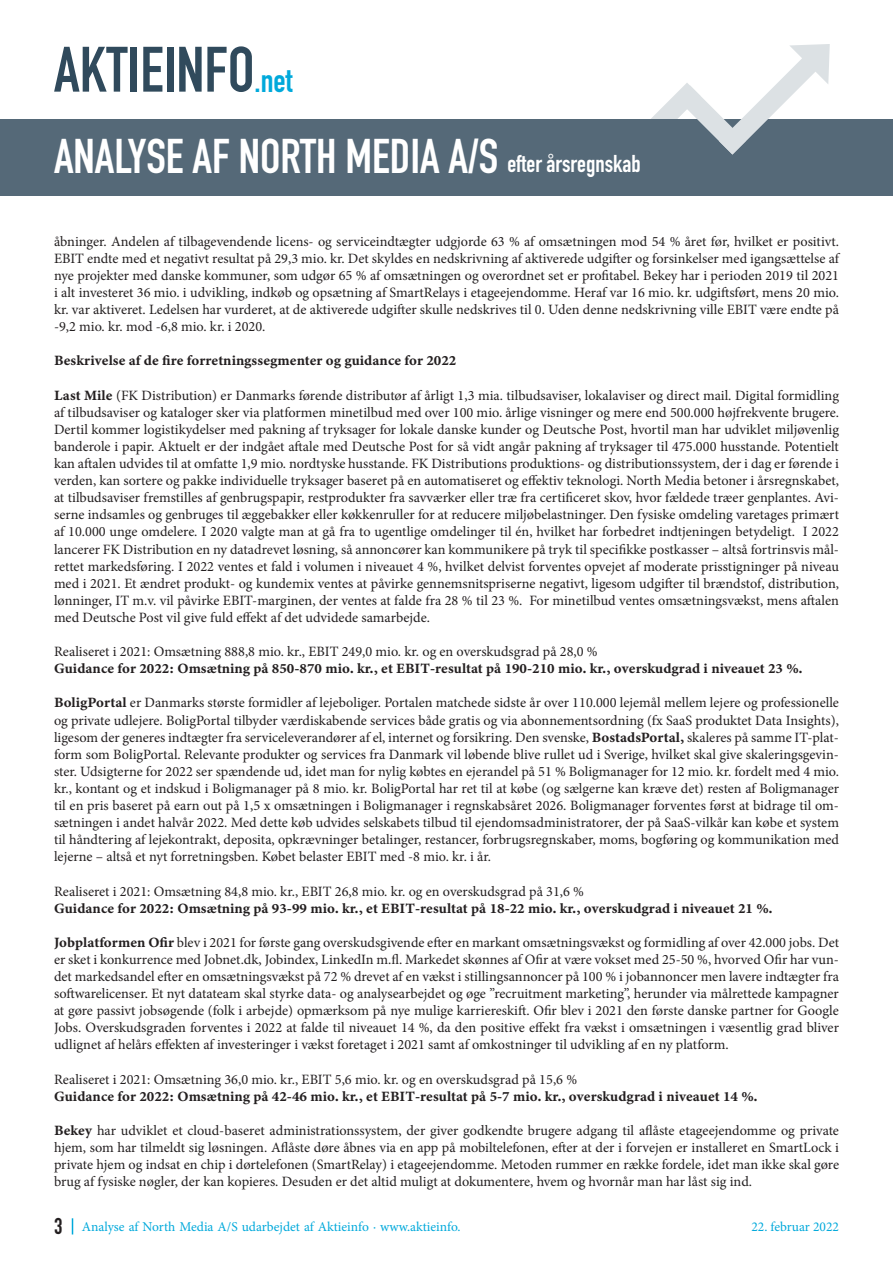
<style>
.page{position:relative;width:893px;height:1263px;background:#fff}
.page>*{position:absolute;margin:0;border:0;box-sizing:border-box;transform-origin:0 0}
.t1{font:700 63px "DIN Condensed";color:#304a5c}
.t2{font:700 48px "DIN Condensed";color:#fff}
.t3{font:700 24px "DIN Condensed";color:#fff}
.t4{font:700 22.5px "DIN Condensed";color:#231f20}
.t5{font:14.25px/17.1px "Minion Pro";color:#231f20;text-align:justify}
.t6{font:14.25px "Minion Variable Concept";color:#231f20}
.t7{font:13.5px "Minion Pro";color:#00a9db}
.s1{font-size:33px;color:#00a9db}
.s2{font-family:"Minion Variable Concept"}
</style>
<div class="page">
<div style="left:0;top:119px;width:893px;height:77px;background:#556978"></div>
<svg style="left:651px;top:44px;width:179px;height:111px"></svg>
<svg style="left:72px;top:1218px;width:1px;height:16px"></svg>
<p class="t1" style="left:54px;top:27px;width:240px">AKTIEINFO<span class="s1">.net</span></p>
<p class="t2" style="left:54px;top:124px;width:446px">ANALYSE AF NORTH MEDIA A/S</p>
<p class="t3" style="left:507px;top:148px;width:135px">efter årsregnskab</p>
<p class="t5" style="left:54px;top:233px;width:787px">åbninger. Andelen af tilbagevendende licens- og serviceindtægter udgjorde 63 % af omsætningen mod 54 % året før, hvilket er positivt.<br>EBIT endte med et negativt resultat på 29,3 mio. kr. Det skyldes en nedskrivning af aktiverede udgifter og forsinkelser med igangsættelse af nye projekter med danske kommuner, som udgør 65 % af omsætningen og overordnet set er profitabel. Bekey har i perioden 2019 til 2021 i alt investeret 36 mio. i udvikling, indkøb og opsætning af SmartRelays i etageejendomme. Heraf var 16 mio. kr. udgiftsført, mens 20 mio. kr. var aktiveret. Ledelsen har vurderet, at de aktiverede udgifter skulle nedskrives til 0. Uden denne nedskrivning ville EBIT være endte på -9,2 mio. kr. mod -6,8 mio. kr. i 2020.</p>
<p class="t6" style="left:54px;top:351px;width:404px">Beskrivelse af de fire forretningssegmenter og guidance for 2022</p>
<p class="t5" style="left:54px;top:387px;width:787px"><span class="s2">Last Mile</span> (FK Distribution) er Danmarks førende distributør af årligt 1,3 mia. tilbudsaviser, lokalaviser og direct mail. Digital formidling af tilbudsaviser og kataloger sker via platformen minetilbud med over 100 mio. årlige visninger og mere end 500.000 højfrekvente brugere.<br>Dertil kommer logistikydelser med pakning af tryksager for lokale danske kunder og Deutsche Post, hvortil man har udviklet miljøvenlig banderole i papir. Aktuelt er der indgået aftale med Deutsche Post for så vidt angår pakning af tryksager til 475.000 husstande. Potentielt kan aftalen udvides til at omfatte 1,9 mio. nordtyske husstande. FK Distributions produktions- og distributionssystem, der i dag er førende i verden, kan sortere og pakke individuelle tryksager baseret på en automatiseret og effektiv teknologi. North Media betoner i årsregnskabet, at tilbudsaviser fremstilles af genbrugspapir, restprodukter fra savværker eller træ fra certificeret skov, hvor fældede træer genplantes. Avi&shy;serne indsamles og genbruges til æggebakker eller køkkenruller for at reducere miljøbelastninger. Den fysiske omdeling varetages primært af 10.000 unge omdelere. I 2020 valgte man at gå fra to ugentlige omdelinger til én, hvilket har forbedret indtjeningen betydeligt. I 2022 lancerer FK Distribution en ny datadrevet løsning, så annoncører kan kommunikere på tryk til specifikke postkasser – altså fortrinsvis mål&shy;rettet markedsføring. I 2022 ventes et fald i volumen i niveauet 4 %, hvilket delvist forventes opvejet af moderate prisstigninger på niveau med i 2021. Et ændret produkt- og kundemix ventes at påvirke gennemsnitspriserne negativt, ligesom udgifter til brændstof, distribution, lønninger, IT m.v. vil påvirke EBIT-marginen, der ventes at falde fra 28 % til 23 %. For minetilbud ventes omsætningsvækst, mens aftalen med Deutsche Post vil give fuld effekt af det udvidede samarbejde.</p>
<p class="t5" style="left:54px;top:643px;width:545px">Realiseret i 2021: Omsætning 888,8 mio. kr., EBIT 249,0 mio. kr. og en overskudsgrad på 28,0 %</p>
<p class="t6" style="left:54px;top:659px;width:750px">Guidance for 2022: Omsætning på 850-870 mio. kr., et EBIT-resultat på 190-210 mio. kr., overskudgrad i niveauet 23 %.</p>
<p class="t5" style="left:54px;top:694px;width:786px"><span class="s2">BoligPortal</span> er Danmarks største formidler af lejeboliger. Portalen matchede sidste år over 110.000 lejemål mellem lejere og professionelle og private udlejere. BoligPortal tilbyder værdiskabende services både gratis og via abonnementsordning (fx SaaS produktet Data Insights), ligesom der generes indtægter fra serviceleverandører af el, internet og forsikring. Den svenske, <span class="s2">BostadsPortal,</span> skaleres på samme IT-plat&shy;form som BoligPortal. Relevante produkter og services fra Danmark vil løbende blive rullet ud i Sverige, hvilket skal give skaleringsgevin&shy;ster. Udsigterne for 2022 ser spændende ud, idet man for nylig købtes en ejerandel på 51 % Boligmanager for 12 mio. kr. fordelt med 4 mio. kr., kontant og et indskud i Boligmanager på 8 mio. kr. BoligPortal har ret til at købe (og sælgerne kan kræve det) resten af Boligmanager til en pris baseret på earn out på 1,5 x omsætningen i Boligmanager i regnskabsåret 2026. Boligmanager forventes først at bidrage til om&shy;sætningen i andet halvår 2022. Med dette køb udvides selskabets tilbud til ejendomsadministratorer, der på SaaS-vilkår kan købe et system til håndtering af lejekontrakt, deposita, opkrævninger betalinger, restancer, forbrugsregnskaber, moms, bogføring og kommunikation med lejerne – altså et nyt forretningsben. Købet belaster EBIT med -8 mio. kr. i år.</p>
<p class="t5" style="left:54px;top:882px;width:531px">Realiseret i 2021: Omsætning 84,8 mio. kr., EBIT 26,8 mio. kr. og en overskudsgrad på 31,6 %</p>
<p class="t6" style="left:54px;top:898px;width:720px">Guidance for 2022: Omsætning på 93-99 mio. kr., et EBIT-resultat på 18-22 mio. kr., overskudgrad i niveauet 21 %.</p>
<p class="t5" style="left:54px;top:934px;width:787px"><span class="s2">Jobplatformen Ofir</span> blev i 2021 for første gang overskudsgivende efter en markant omsætningsvækst og formidling af over 42.000 jobs. Det er sket i konkurrence med Jobnet.dk, Jobindex, LinkedIn m.fl. Markedet skønnes af Ofir at være vokset med 25-50 %, hvorved Ofir har vun&shy;det markedsandel efter en omsætningsvækst på 72 % drevet af en vækst i stillingsannoncer på 100 % i jobannoncer men lavere indtægter fra softwarelicenser. Et nyt datateam skal styrke data- og analysearbejdet og øge ”recruitment marketing”, herunder via målrettede kampagner at gøre passivt jobsøgende (folk i arbejde) opmærksom på nye mulige karriereskift. Ofir blev i 2021 den første danske partner for Google Jobs. Overskudsgraden forventes i 2022 at falde til niveauet 14 %, da den positive effekt fra vækst i omsætningen i væsentlig grad bliver udlignet af helårs effekten af investeringer i vækst foretaget i 2021 samt af omkostninger til udvikling af en ny platform.</p>
<p class="t5" style="left:54px;top:1071px;width:525px">Realiseret i 2021: Omsætning 36,0 mio. kr., EBIT 5,6 mio. kr. og en overskudsgrad på 15,6 %</p>
<p class="t6" style="left:54px;top:1086px;width:705px">Guidance for 2022: Omsætning på 42-46 mio. kr., et EBIT-resultat på 5-7 mio. kr., overskudgrad i niveauet 14 %.</p>
<p class="t5" style="left:54px;top:1122px;width:787px"><span class="s2">Bekey</span> har udviklet et cloud-baseret administrationssystem, der giver godkendte brugere adgang til aflåste etageejendomme og private hjem, som har tilmeldt sig løsningen. Aflåste døre åbnes via en app på mobiltelefonen, efter at der i forvejen er installeret en SmartLock i private hjem og indsat en chip i dørtelefonen (SmartRelay) i etageejendomme. Metoden rummer en række fordele, idet man ikke skal gøre brug af fysiske nøgler, der kan kopieres. Desuden er det altid muligt at dokumentere, hvem og hvornår man har låst sig ind.</p>
<p class="t4" style="left:54px;top:1211px;width:10px">3</p>
<p class="t7" style="left:82px;top:1218px;width:380px">Analyse af North Media A/S udarbejdet af Aktieinfo ∙ www.aktieinfo.</p>
<p class="t7" style="left:751px;top:1218px;width:89px">22. februar 2022</p>
</div>
